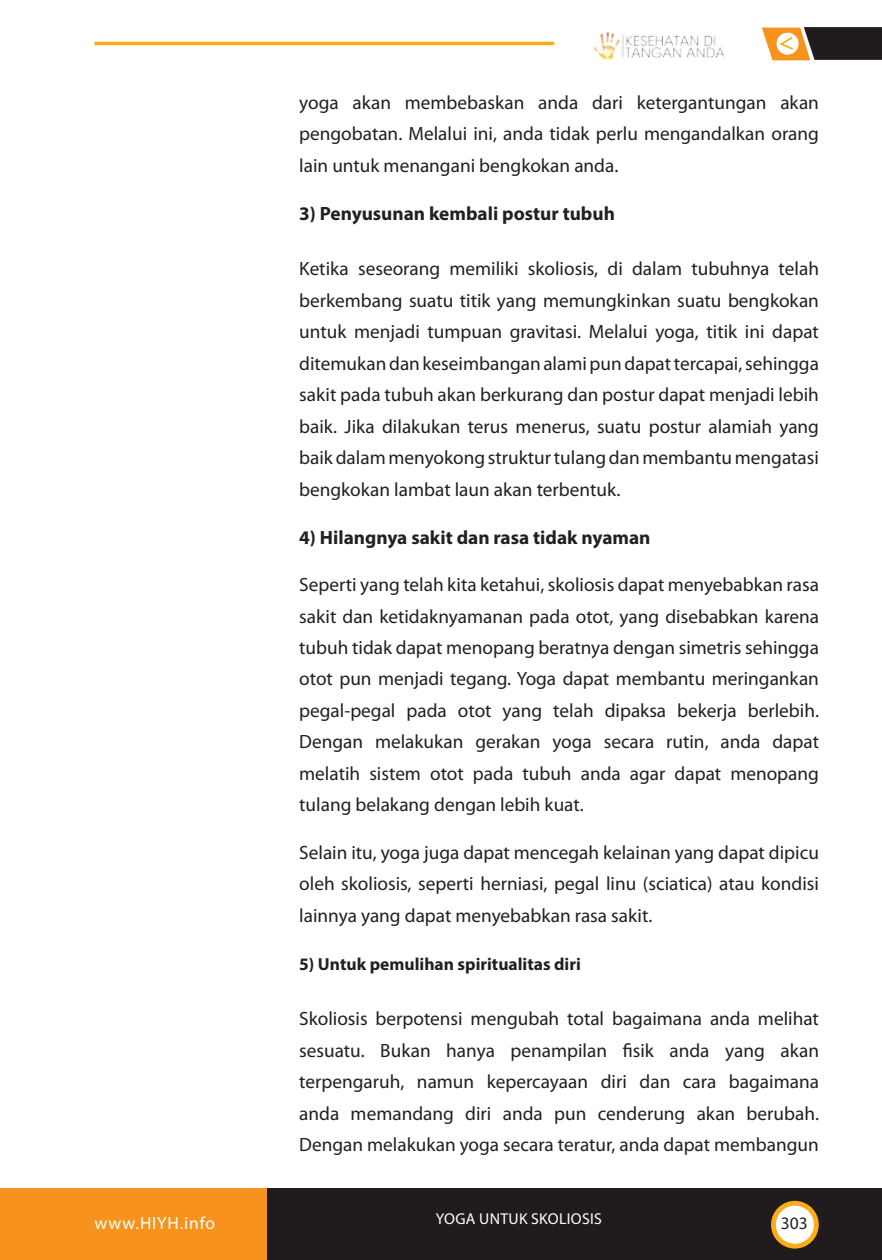
<style>
.page{position:relative;width:882px;height:1260px;background:#fff}
.page>*{position:absolute;margin:0;border:0;box-sizing:border-box;transform-origin:0 0}
.t1{font:19.25px/31.5px "Myriad Pro";color:#231f20;text-align:justify}
.t2{font:700 19.25px "Myriad Pro";color:#231f20}
.t3{font:700 17.5px "Myriad Pro";color:#231f20}
.t4{font:17.5px "Myriad Pro";letter-spacing:.05em;color:#fff}
.t5{font:17.5px "Myriad Pro";color:#231f20}
.t6{font:15.75px "Myriad Pro";color:#fff}
</style>
<div class="page">
<div style="left:267px;top:1188px;width:615px;height:72px;background:#201c1d"></div>
<div style="left:0;top:1188px;width:267px;height:72px;background:#f7931d"></div>
<hr style="left:94px;top:42px;width:460px;height:3px;background:#fdab19">
<svg style="left:762px;top:27px;width:120px;height:33px;background:#765d43"></svg>
<div style="left:773px;top:1203px;width:43px;height:43px;background:#fff;border-radius:50%"></div>
<div style="left:771px;top:1201px;width:48px;height:48px;border:5px solid #fdab19;border-radius:50%"></div>
<img style="left:593px;top:31px;width:131px;height:28px">
<p class="t1" style="left:299px;top:86px;width:521px">yoga akan membebaskan anda dari ketergantungan akan pengobatan. Melalui ini, anda tidak perlu mengandalkan orang lain untuk menangani bengkokan anda.</p>
<p class="t2" style="left:299px;top:201px;width:317px">3) Penyusunan kembali postur tubuh</p>
<p class="t1" style="left:299px;top:253px;width:521px">Ketika seseorang memiliki skoliosis, di dalam tubuhnya telah berkembang suatu titik yang memungkinkan suatu bengkokan untuk menjadi tumpuan gravitasi. Melalui yoga, titik ini dapat ditemukan dan keseimbangan alami pun dapat tercapai, sehingga sakit pada tubuh akan berkurang dan postur dapat menjadi lebih baik. Jika dilakukan terus menerus, suatu postur alamiah yang baik dalam menyokong struktur tulang dan membantu mengatasi bengkokan lambat laun akan terbentuk.</p>
<p class="t2" style="left:299px;top:525px;width:353px">4) Hilangnya sakit dan rasa tidak nyaman</p>
<p class="t1" style="left:299px;top:569px;width:521px">Seperti yang telah kita ketahui, skoliosis dapat menyebabkan rasa sakit dan ketidaknyamanan pada otot, yang disebabkan karena tubuh tidak dapat menopang beratnya dengan simetris sehingga otot pun menjadi tegang. Yoga dapat membantu meringankan pegal-pegal pada otot yang telah dipaksa bekerja berlebih.<br>Dengan melakukan gerakan yoga secara rutin, anda dapat melatih sistem otot pada tubuh anda agar dapat menopang tulang belakang dengan lebih kuat.</p>
<p class="t1" style="left:299px;top:836px;width:521px">Selain itu, yoga juga dapat mencegah kelainan yang dapat dipicu oleh skoliosis, seperti herniasi, pegal linu (sciatica) atau kondisi lainnya yang dapat menyebabkan rasa sakit.</p>
<p class="t3" style="left:299px;top:953px;width:283px">5) Untuk pemulihan spiritualitas diri</p>
<p class="t1" style="left:299px;top:1003px;width:521px">Skoliosis berpotensi mengubah total bagaimana anda melihat sesuatu. Bukan hanya penampilan fisik anda yang akan terpengaruh, namun kepercayaan diri dan cara bagaimana anda memandang diri anda pun cenderung akan berubah.<br>Dengan melakukan yoga secara teratur, anda dapat membangun</p>
<p class="t4" style="left:94px;top:1212px;width:122px">www.HIYH.info</p>
<p class="t6" style="left:436px;top:1209px;width:11px">Yoga</p>
<p class="t6" style="left:479px;top:1209px;width:11px">untuk</p>
<p class="t6" style="left:531px;top:1209px;width:17px">Skoliosis</p>
<p class="t5" style="left:781px;top:1212px;width:28px">303</p>
</div>
